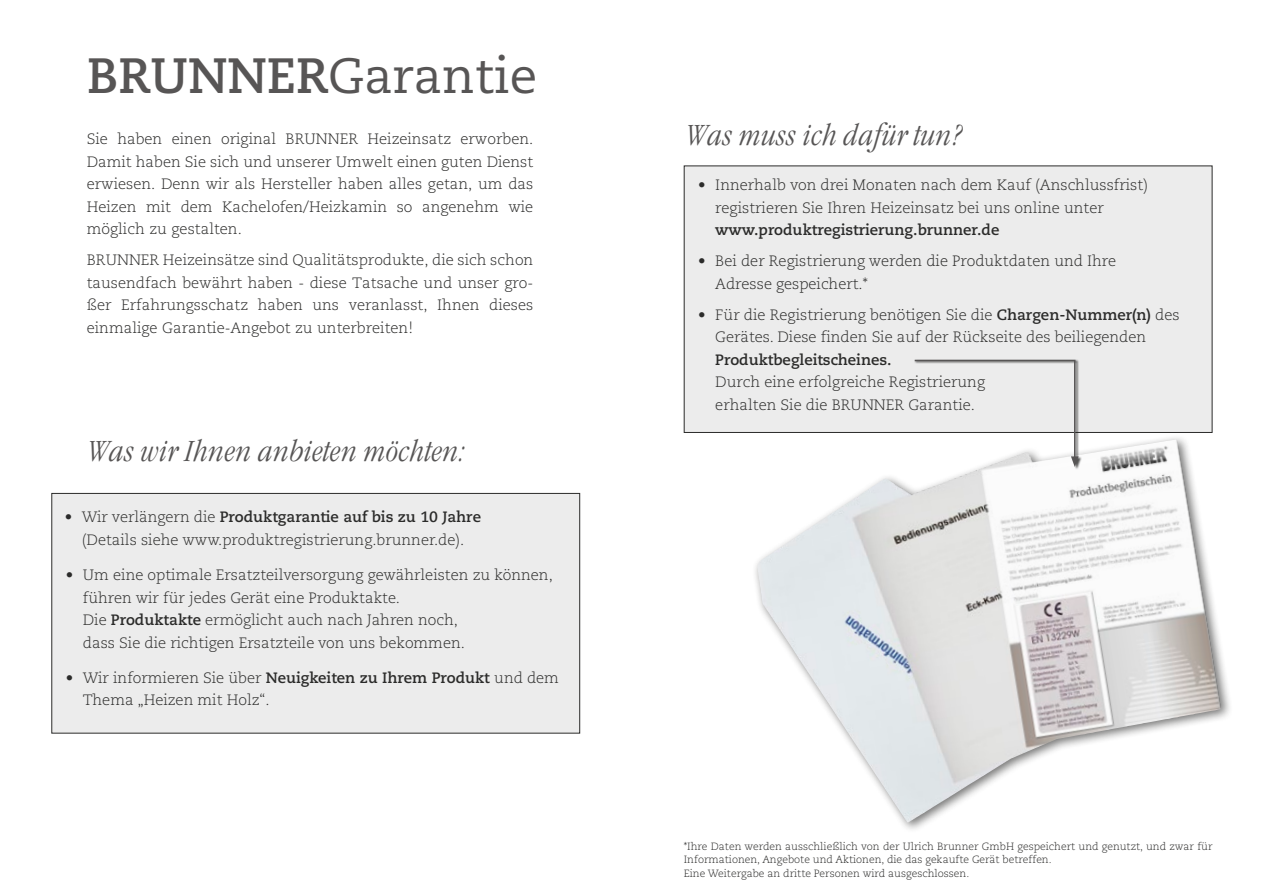
<style>
.page{position:relative;width:1263px;height:893px;background:#fff}
.page>*{position:absolute;margin:0;border:0;box-sizing:border-box;transform-origin:0 0}
.t1{font:49.5px "PMN Caecilia LTCE";color:#575555}
.t2{font:italic 300 condensed 30px "Garamond Itc T";color:#575555}
.t3{font:300 15px/22.5px "PMN Caecilia LTCE";color:#2b2b2a}
.t4{font:700 15px "PMN Caecilia LTCE";color:#2b2b2a}
.t5{font:300 10.5px/13.5px "PMN Caecilia LTCE";color:#2b2b2a}
.s1{font-weight:700}
</style>
<div class="page">
<div style="left:684px;top:166px;width:528px;height:266px;background:#ececec"></div>
<div style="left:52px;top:493px;width:528px;height:240px;background:#ececec"></div>
<div style="left:51px;top:493px;width:529px;height:240px;border:1px solid #2b2b2a"></div>
<div style="left:751px;top:434px;width:481px;height:400px;background:#191918;opacity:.6"></div>
<img style="left:906px;top:443px;width:248px;height:51px">
<div style="left:914px;top:359px;width:168px;height:111px;background:#191918;opacity:.75"></div>
<svg style="left:913px;top:359px;width:165px;height:108px"></svg>
<h1 class="t1" style="left:87px;top:47px;width:452px"><span class="s1">BRUNNER</span>Garantie</h1>
<p class="t3" style="left:87px;top:128px;width:448px;text-align:justify">Sie haben einen original BRUNNER Heizeinsatz erworben.<br>Damit haben Sie sich und unserer Umwelt einen guten Dienst erwiesen. Denn wir als Hersteller haben alles getan, um das Heizen mit dem Kachelofen/Heizkamin so angenehm wie möglich zu gestalten.</p>
<p class="t3" style="left:87px;top:249px;width:448px;text-align:justify">BRUNNER Heizeinsätze sind Qualitätsprodukte, die sich schon tausendfach bewährt haben - diese Tatsache und unser gro&shy;ßer Erfahrungsschatz haben uns veranlasst, Ihnen dieses einmalige Garantie-Angebot zu unterbreiten!</p>
<h2 class="t2" style="left:87px;top:433px;width:380px">Was wir Ihnen anbieten möchten:</h2>
<p class="t3" style="left:65px;top:506px;width:418px;text-align:center">• Wir verlängern die <span class="s1">Produktgarantie auf bis zu 10 Jahre </span>(Details siehe www.produktregistrierung.brunner.de).</p>
<p class="t3" style="left:83px;top:564px;width:471px;text-indent:-17px">• Um eine optimale Ersatzteilversorgung gewährleisten zu können, führen wir für jedes Gerät eine Produktakte.<br>Die <span class="s1">Produktakte</span> ermöglicht auch nach Jahren noch,<br>dass Sie die richtigen Ersatzteile von uns bekommen.</p>
<p class="t3" style="left:83px;top:667px;width:478px;text-indent:-17px">• Wir informieren Sie über <span class="s1">Neuigkeiten zu Ihrem Produkt</span> und dem<br>Thema „Heizen mit Holz“.</p>
<h2 class="t2" style="left:685px;top:118px;width:279px">Was muss ich dafür tun?</h2>
<p class="t3" style="left:715px;top:174px;width:434px;text-indent:-17px">• Innerhalb von drei Monaten nach dem Kauf (Anschlussfrist) registrieren Sie Ihren Heizeinsatz bei uns online unter</p>
<p class="t4" style="left:715px;top:221px;width:286px">www.produktregistrierung.brunner.de</p>
<p class="t3" style="left:715px;top:250px;width:402px;text-indent:-17px">• Bei der Registrierung werden die Produktdaten und Ihre<br>Adresse gespeichert.*</p>
<p class="t3" style="left:715px;top:303px;width:466px;text-indent:-17px">• Für die Registrierung benötigen Sie die <span class="s1">Chargen-Nummer(n)</span> des<br>Gerätes. Diese finden Sie auf der Rückseite des beiliegenden</p>
<p class="t4" style="left:715px;top:350px;width:178px">Produktbegleitscheines.</p>
<p class="t3" style="left:715px;top:371px;width:271px">Durch eine erfolgreiche Registrierung erhalten Sie die BRUNNER Garantie.</p>
<p class="t5" style="left:684px;top:839px;width:530px">*Ihre Daten werden ausschließlich von der Ulrich Brunner GmbH gespeichert und genutzt, und zwar für<br>Informationen, Angebote und Aktionen, die das gekaufte Gerät betreffen.<br>Eine Weitergabe an dritte Personen wird ausgeschlossen.</p>
</div>
